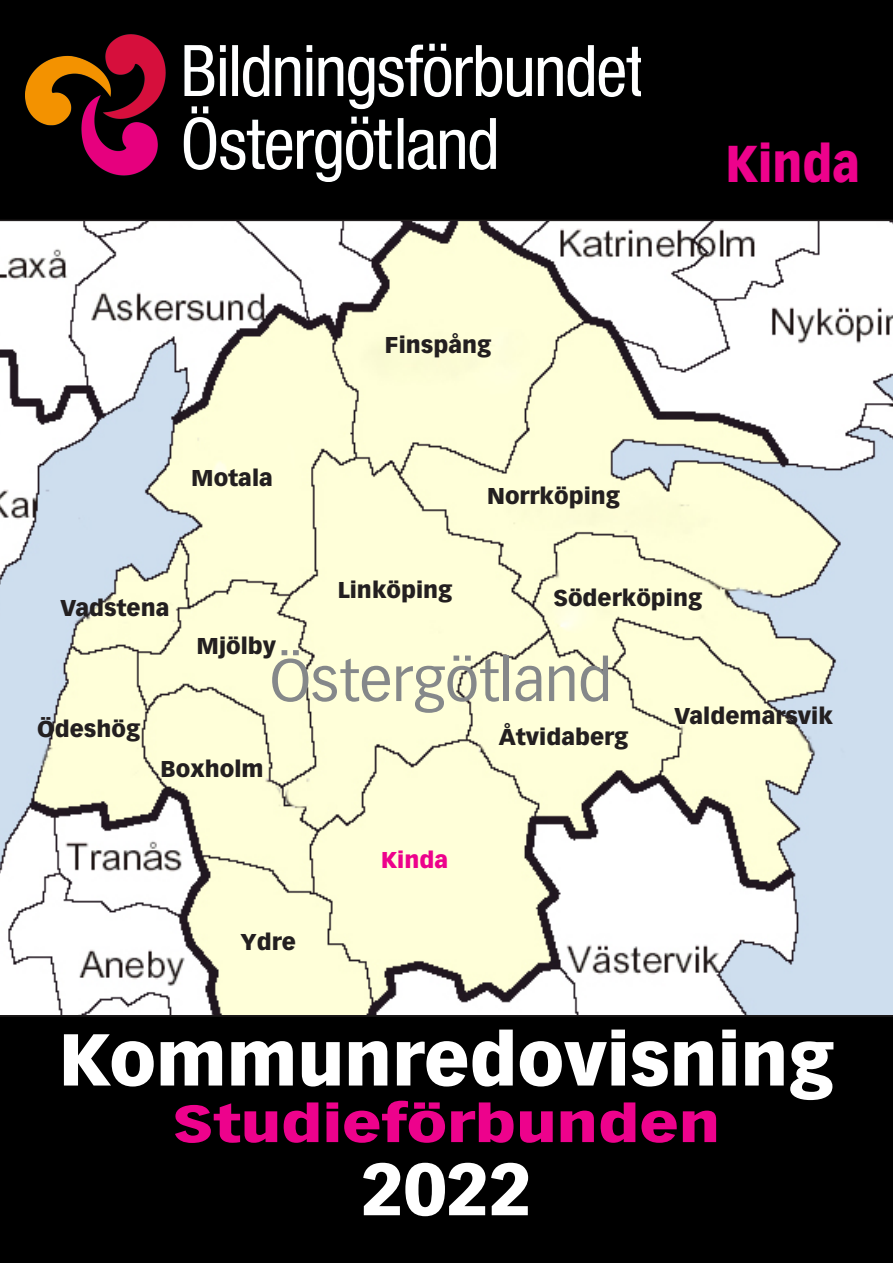
<style>
.page{position:relative;width:893px;height:1263px;background:#fff}
.page>*{position:absolute;margin:0;border:0;box-sizing:border-box;transform-origin:0 0}
.t1{font:900 72px "Vectora LT Pro";color:#fff}
.t2{font:58.5px "Vectora LT Pro";color:#85888a}
.t3{font:900 51px "Vectora LT Pro";color:#ed028c;scale:1.22 1}
.t4{font:900 50.85px "Vectora LT Pro";color:#ed028c;scale:.88 1}
.t5{font:900 22.5px "Vectora LT Pro";color:#231f20}
.t6{font:900 22.5px "Vectora LT Pro";color:#ed028c}
</style>
<div class="page">
<img style="left:0;top:221px;width:893px;height:794px">
<div style="left:0;top:0;width:893px;height:221px;background:#000"></div>
<div style="left:0;top:1015px;width:893px;height:248px;background:#000"></div>
<img style="left:26px;top:35px;width:614px;height:146px">
<p class="t4" style="left:726px;top:132px;width:154px">Kinda</p>
<p class="t5" style="left:385px;top:331px;width:108px">Finspång</p>
<p class="t5" style="left:191px;top:464px;width:83px">Motala</p>
<p class="t5" style="left:487px;top:482px;width:134px">Norrköping</p>
<p class="t5" style="left:60px;top:594px;width:111px">Vadstena</p>
<p class="t5" style="left:37px;top:715px;width:104px">Ödeshög</p>
<p class="t5" style="left:338px;top:576px;width:116px">Linköping</p>
<p class="t5" style="left:553px;top:584px;width:150px">Söderköping</p>
<p class="t5" style="left:197px;top:632px;width:81px">Mjölby</p>
<p class="t2" style="left:270px;top:645px;width:344px">Östergötland</p>
<p class="t5" style="left:499px;top:722px;width:131px">Åtvidaberg</p>
<p class="t5" style="left:674px;top:702px;width:160px">Valdemarsvik</p>
<p class="t5" style="left:161px;top:754px;width:104px">Boxholm</p>
<p class="t5" style="left:240px;top:928px;width:57px">Ydre</p>
<p class="t6" style="left:381px;top:846px;width:69px">Kinda</p>
<p class="t1" style="left:59px;top:1015px;width:776px">Kommunredovisning</p>
<p class="t3" style="left:173px;top:1092px;width:450px">Studieförbunden</p>
<p class="t1" style="left:361px;top:1144px;width:172px">2022</p>
</div>
